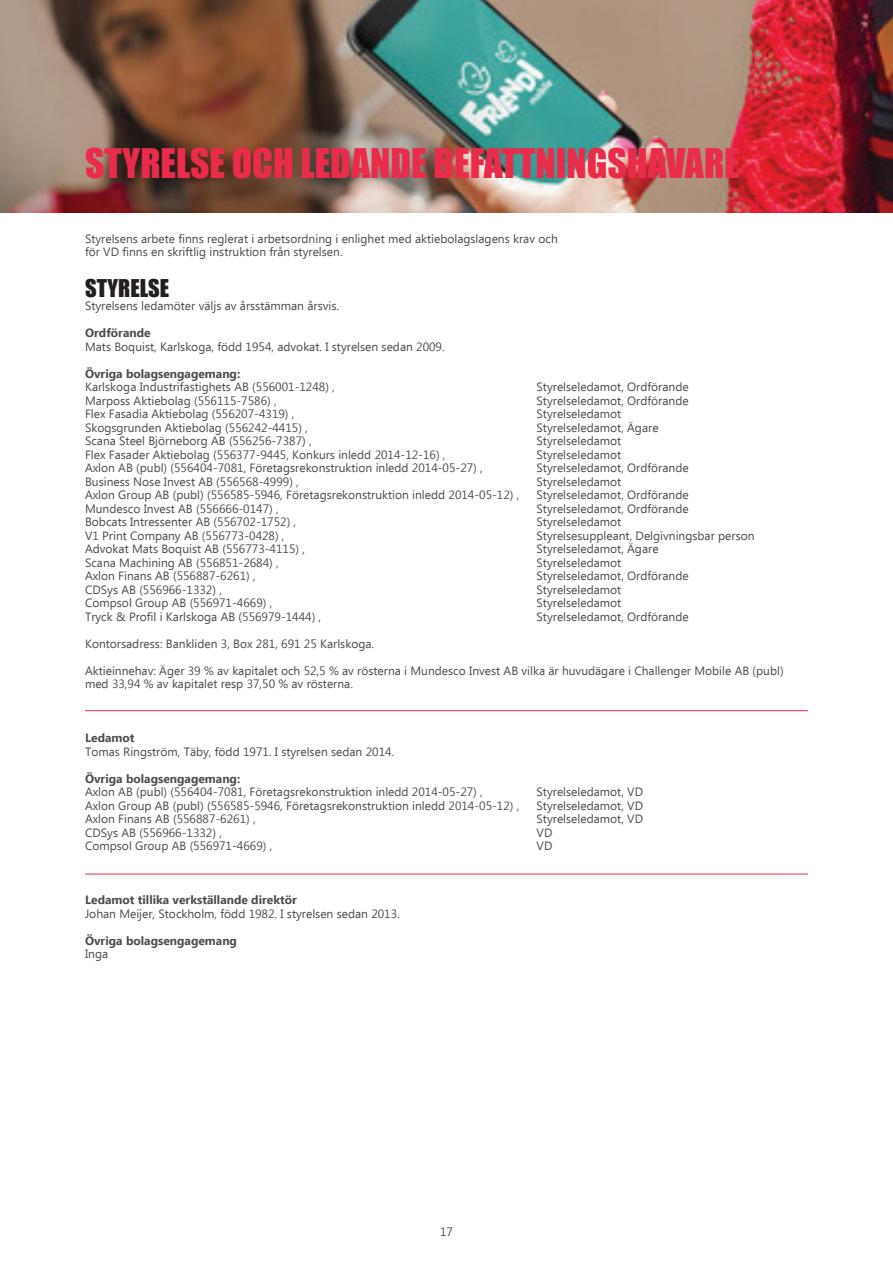
<style>
.page{position:relative;width:893px;height:1263px;background:#fff}
.page>*{position:absolute;margin:0;border:0;box-sizing:border-box;transform-origin:0 0}
.t1{font:37.5px "Impact";color:#ea2c4b}
.t2{font:22.5px "Impact";color:#231f20}
.t3{font:12px/13.5px "Ebrima";color:#4b4c4d}
.t4{font:700 12px "Ebrima";color:#4b4c4d}
</style>
<div class="page">
<img style="left:0;top:0;width:893px;height:213px">
<hr style="left:85px;top:710px;width:723px;height:1px;background:#ea2c4b">
<hr style="left:85px;top:874px;width:723px;height:1px;background:#ea2c4b">
<h1 class="t1" style="left:85px;top:135px;width:73px">STYRELSE</h1>
<h1 class="t1" style="left:232px;top:135px;width:220px">OCH LEDANDE BEFATTNINGS</h1>
<h1 class="t1" style="left:627px;top:135px;width:78px">HAVARE</h1>
<p class="t3" style="left:85px;top:232px;width:474px">Styrelsens arbete finns reglerat i arbetsordning i enlighet med aktiebolagslagens krav och för VD finns en skriftlig instruktion från styrelsen.</p>
<h2 class="t2" style="left:85px;top:270px;width:45px">STYRELSE</h2>
<p class="t3" style="left:85px;top:300px;width:256px">Styrelsens ledamöter väljs av årsstämman årsvis.</p>
<p class="t4" style="left:85px;top:324px;width:67px">Ordförande</p>
<p class="t3" style="left:85px;top:340px;width:361px">Mats Boquist, Karlskoga, född 1954, advokat. I styrelsen sedan 2009.</p>
<p class="t4" style="left:85px;top:364px;width:157px">Övriga bolagsengagemang:</p>
<p class="t3" style="left:85px;top:381px;width:251px">Karlskoga Industrifastighets AB (556001-1248) ,</p>
<p class="t3" style="left:537px;top:381px;width:154px">Styrelseledamot, Ordförande</p>
<p class="t3" style="left:85px;top:394px;width:193px">Marposs Aktiebolag (556115-7586) ,</p>
<p class="t3" style="left:537px;top:394px;width:154px">Styrelseledamot, Ordförande</p>
<p class="t3" style="left:85px;top:408px;width:211px">Flex Fasadia Aktiebolag (556207-4319) ,</p>
<p class="t3" style="left:537px;top:408px;width:86px">Styrelseledamot</p>
<p class="t3" style="left:85px;top:421px;width:224px">Skogsgrunden Aktiebolag (556242-4415) ,</p>
<p class="t3" style="left:537px;top:421px;width:124px">Styrelseledamot, Ägare</p>
<p class="t3" style="left:85px;top:435px;width:228px">Scana Steel Björneborg AB (556256-7387) ,</p>
<p class="t3" style="left:537px;top:435px;width:86px">Styrelseledamot</p>
<p class="t3" style="left:85px;top:448px;width:362px">Flex Fasader Aktiebolag (556377-9445, Konkurs inledd 2014-12-16) ,</p>
<p class="t3" style="left:537px;top:448px;width:86px">Styrelseledamot</p>
<p class="t3" style="left:85px;top:462px;width:399px">Axlon AB (publ) (556404-7081, Företagsrekonstruktion inledd 2014-05-27) ,</p>
<p class="t3" style="left:537px;top:462px;width:154px">Styrelseledamot, Ordförande</p>
<p class="t3" style="left:85px;top:475px;width:215px">Business Nose Invest AB (556568-4999) ,</p>
<p class="t3" style="left:537px;top:475px;width:86px">Styrelseledamot</p>
<p class="t3" style="left:85px;top:489px;width:436px">Axlon Group AB (publ) (556585-5946, Företagsrekonstruktion inledd 2014-05-12) ,</p>
<p class="t3" style="left:537px;top:489px;width:154px">Styrelseledamot, Ordförande</p>
<p class="t3" style="left:85px;top:502px;width:195px">Mundesco Invest AB (556666-0147) ,</p>
<p class="t3" style="left:537px;top:502px;width:154px">Styrelseledamot, Ordförande</p>
<p class="t3" style="left:85px;top:516px;width:213px">Bobcats Intressenter AB (556702-1752) ,</p>
<p class="t3" style="left:537px;top:516px;width:86px">Styrelseledamot</p>
<p class="t3" style="left:85px;top:529px;width:201px">V1 Print Company AB (556773-0428) ,</p>
<p class="t3" style="left:537px;top:529px;width:220px">Styrelsesuppleant, Delgivningsbar person</p>
<p class="t3" style="left:85px;top:543px;width:221px">Advokat Mats Boquist AB (556773-4115) ,</p>
<p class="t3" style="left:537px;top:543px;width:124px">Styrelseledamot, Ägare</p>
<p class="t3" style="left:85px;top:556px;width:195px">Scana Machining AB (556851-2684) ,</p>
<p class="t3" style="left:537px;top:556px;width:86px">Styrelseledamot</p>
<p class="t3" style="left:85px;top:570px;width:172px">Axlon Finans AB (556887-6261) ,</p>
<p class="t3" style="left:537px;top:570px;width:154px">Styrelseledamot, Ordförande</p>
<p class="t3" style="left:85px;top:583px;width:138px">CDSys AB (556966-1332) ,</p>
<p class="t3" style="left:537px;top:583px;width:86px">Styrelseledamot</p>
<p class="t3" style="left:85px;top:597px;width:189px">Compsol Group AB (556971-4669) ,</p>
<p class="t3" style="left:537px;top:597px;width:86px">Styrelseledamot</p>
<p class="t3" style="left:85px;top:610px;width:238px">Tryck &amp; Profil i Karlskoga AB (556979-1444) ,</p>
<p class="t3" style="left:537px;top:610px;width:154px">Styrelseledamot, Ordförande</p>
<p class="t3" style="left:85px;top:637px;width:291px">Kontorsadress: Bankliden 3, Box 281, 691 25 Karlskoga.</p>
<p class="t3" style="left:85px;top:664px;width:700px">Aktieinnehav: Äger 39 % av kapitalet och 52,5 % av rösterna i Mundesco Invest AB vilka är huvudägare i Challenger Mobile AB (publ) med 33,94 % av kapitalet resp 37,50 % av rösterna.</p>
<p class="t4" style="left:85px;top:729px;width:51px">Ledamot</p>
<p class="t3" style="left:85px;top:745px;width:311px">Tomas Ringström, Täby, född 1971. I styrelsen sedan 2014.</p>
<p class="t4" style="left:85px;top:769px;width:157px">Övriga bolagsengagemang:</p>
<p class="t3" style="left:85px;top:786px;width:399px">Axlon AB (publ) (556404-7081, Företagsrekonstruktion inledd 2014-05-27) ,</p>
<p class="t3" style="left:537px;top:786px;width:108px">Styrelseledamot, VD</p>
<p class="t3" style="left:85px;top:799px;width:436px">Axlon Group AB (publ) (556585-5946, Företagsrekonstruktion inledd 2014-05-12) ,</p>
<p class="t3" style="left:537px;top:799px;width:108px">Styrelseledamot, VD</p>
<p class="t3" style="left:85px;top:813px;width:172px">Axlon Finans AB (556887-6261) ,</p>
<p class="t3" style="left:537px;top:813px;width:108px">Styrelseledamot, VD</p>
<p class="t3" style="left:85px;top:826px;width:138px">CDSys AB (556966-1332) ,</p>
<p class="t3" style="left:537px;top:826px;width:17px">VD</p>
<p class="t3" style="left:85px;top:840px;width:189px">Compsol Group AB (556971-4669) ,</p>
<p class="t3" style="left:537px;top:840px;width:17px">VD</p>
<p class="t4" style="left:85px;top:891px;width:213px">Ledamot tillika verkställande direktör</p>
<p class="t3" style="left:85px;top:907px;width:316px">Johan Meijer, Stockholm, född 1982. I styrelsen sedan 2013.</p>
<p class="t4" style="left:85px;top:931px;width:154px">Övriga bolagsengagemang</p>
<p class="t3" style="left:85px;top:948px;width:25px">Inga</p>
<p class="t3" style="left:440px;top:1225px;width:14px">17</p>
</div>
